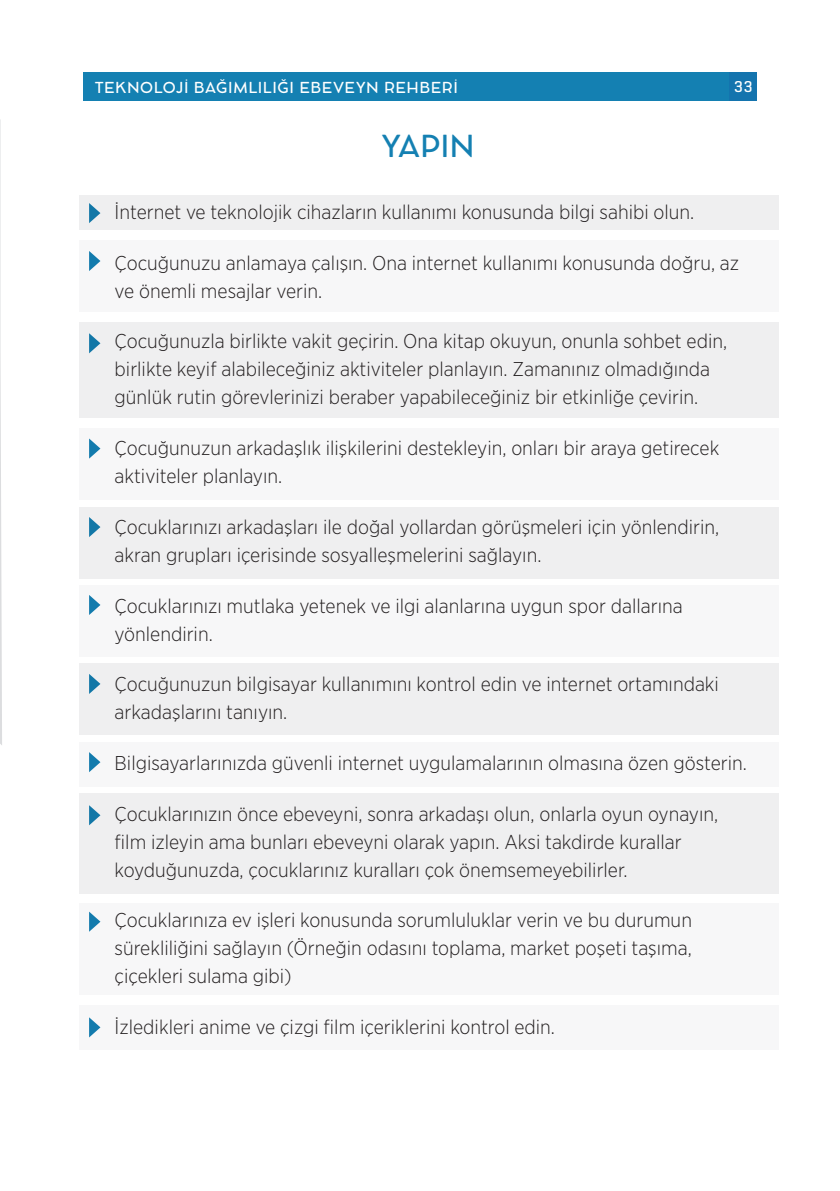
<style>
.page{position:relative;width:840px;height:1191px;background:#fff}
.page>*{position:absolute;margin:0;border:0;box-sizing:border-box;transform-origin:0 0}
.t1{font:500 30px "Cocomat Pro";color:#1480b2}
.t2{font:300 20px/28px "Gotham Narrow";color:#231f20}
.t3{font:500 16px "Geogrotesque";color:#fff}
.t4{font:500 15px "Cocomat Pro";letter-spacing:.04em;color:#fff}
</style>
<div class="page">
<div style="left:80px;top:196px;width:698px;height:34px;background:#efeff0"></div>
<div style="left:80px;top:323px;width:698px;height:95px;background:#efeff0"></div>
<div style="left:80px;top:240px;width:698px;height:72px;background:#f7f7f8"></div>
<div style="left:80px;top:507px;width:698px;height:71px;background:#efeff0"></div>
<div style="left:80px;top:663px;width:698px;height:72px;background:#efeff0"></div>
<div style="left:80px;top:793px;width:698px;height:101px;background:#efeff0"></div>
<div style="left:80px;top:429px;width:698px;height:71px;background:#f7f7f8"></div>
<div style="left:80px;top:585px;width:698px;height:71px;background:#f7f7f8"></div>
<div style="left:80px;top:741px;width:698px;height:45px;background:#f7f7f8"></div>
<div style="left:80px;top:1005px;width:698px;height:44px;background:#f7f7f8"></div>
<div style="left:80px;top:903px;width:698px;height:91px;background:#f7f7f8"></div>
<svg style="left:0;top:119px;width:2px;height:626px"></svg>
<svg style="left:89px;top:203px;width:11px;height:20px"></svg>
<svg style="left:89px;top:251px;width:11px;height:20px"></svg>
<svg style="left:89px;top:333px;width:11px;height:20px"></svg>
<svg style="left:89px;top:438px;width:11px;height:20px"></svg>
<svg style="left:89px;top:517px;width:11px;height:20px"></svg>
<svg style="left:89px;top:595px;width:11px;height:20px"></svg>
<svg style="left:89px;top:674px;width:11px;height:20px"></svg>
<svg style="left:89px;top:752px;width:11px;height:20px"></svg>
<svg style="left:89px;top:805px;width:11px;height:20px"></svg>
<svg style="left:89px;top:911px;width:11px;height:20px"></svg>
<svg style="left:89px;top:1017px;width:11px;height:20px"></svg>
<div style="left:83px;top:72px;width:673px;height:28px;background:#1480b2"></div>
<div style="left:729px;top:72px;width:27px;height:28px;background:#1474ae"></div>
<p class="t4" style="left:95px;top:79px;width:364px">TEKNOLOJİ BAĞIMLILIĞI EBEVEYN REHBERİ</p>
<p class="t3" style="left:733px;top:77px;width:20px">33</p>
<h1 class="t1" style="left:381px;top:129px;width:95px">YAPIN</h1>
<p class="t2" style="left:115px;top:198px;width:581px">İnternet ve teknolojik cihazların kullanımı konusunda bilgi sahibi olun.</p>
<p class="t2" style="left:115px;top:249px;width:625px">Çocuğunuzu anlamaya çalışın. Ona internet kullanımı konusunda doğru, az ve önemli mesajlar verin.</p>
<p class="t2" style="left:115px;top:328px;width:613px">Çocuğunuzla birlikte vakit geçirin. Ona kitap okuyun, onunla sohbet edin, birlikte keyif alabileceğiniz aktiviteler planlayın. Zamanınız olmadığında günlük rutin görevlerinizi beraber yapabileceğiniz bir etkinliğe çevirin.</p>
<p class="t2" style="left:115px;top:434px;width:605px">Çocuğunuzun arkadaşlık ilişkilerini destekleyin, onları bir araya getirecek aktiviteler planlayın.</p>
<p class="t2" style="left:115px;top:513px;width:606px">Çocuklarınızı arkadaşları ile doğal yollardan görüşmeleri için yönlendirin, akran grupları içerisinde sosyalleşmelerini sağlayın.</p>
<p class="t2" style="left:115px;top:592px;width:569px">Çocuklarınızı mutlaka yetenek ve ilgi alanlarına uygun spor dallarına yönlendirin.</p>
<p class="t2" style="left:115px;top:670px;width:605px">Çocuğunuzun bilgisayar kullanımını kontrol edin ve internet ortamındaki arkadaşlarını tanıyın.</p>
<p class="t2" style="left:115px;top:749px;width:633px">Bilgisayarlarınızda güvenli internet uygulamalarının olmasına özen gösterin.</p>
<p class="t2" style="left:115px;top:800px;width:604px">Çocuklarınızın önce ebeveyni, sonra arkadaşı olun, onlarla oyun oynayın, film izleyin ama bunları ebeveyni olarak yapın. Aksi takdirde kurallar koyduğunuzda, çocuklarınız kuralları çok önemsemeyebilirler.</p>
<p class="t2" style="left:115px;top:906px;width:578px;text-align:justify">Çocuklarınıza ev işleri konusunda sorumluluklar verin ve bu durumun sürekliliğini sağlayın (Örneğin odasını toplama, market poşeti taşıma, çiçekleri sulama gibi)</p>
<p class="t2" style="left:115px;top:1013px;width:441px">İzledikleri anime ve çizgi film içeriklerini kontrol edin.</p>
</div>
